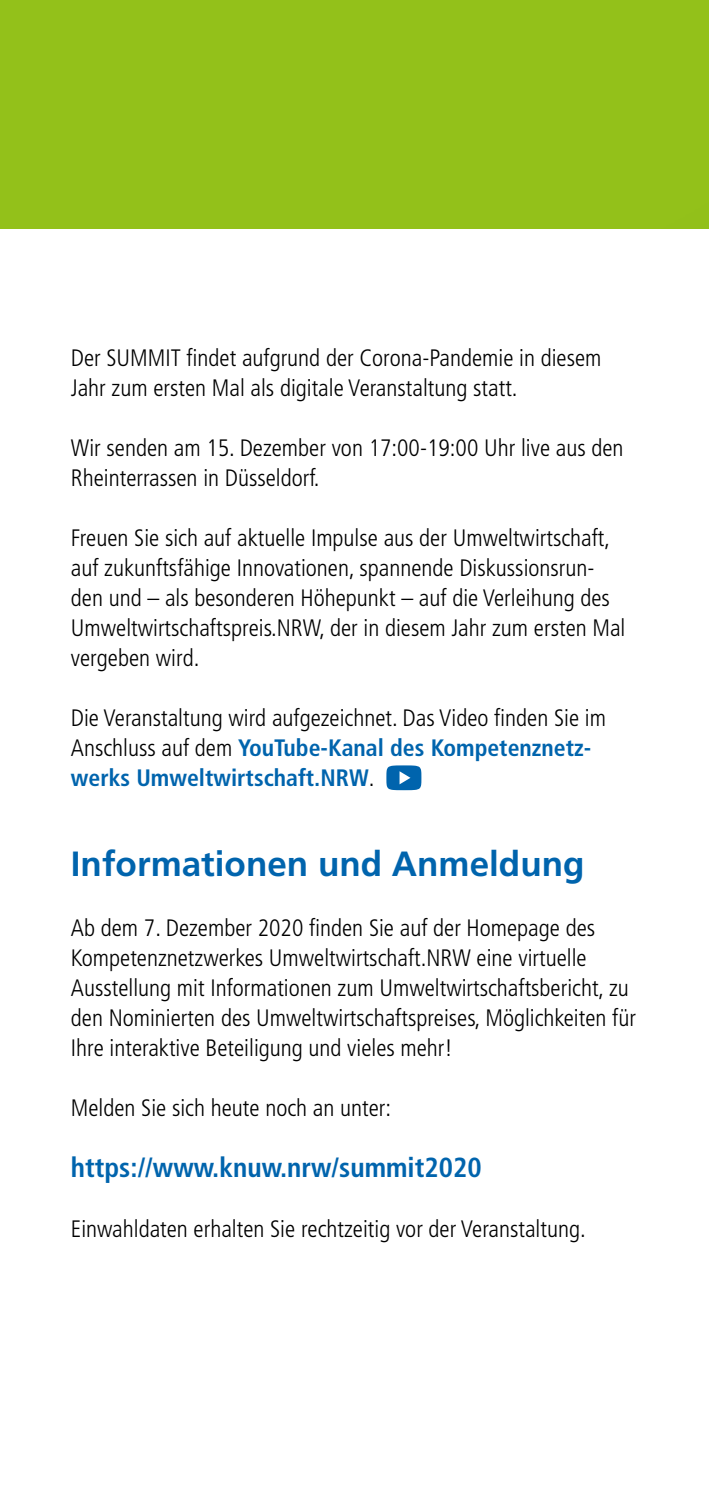
<style>
.page{position:relative;width:709px;height:1489px;background:#fff}
.page>*{position:absolute;margin:0;border:0;box-sizing:border-box;transform-origin:0 0}
.t1{font:700 35px "Frutiger LT Std";color:#0064ad}
.t2{font:700 condensed 27.5px "Frutiger LT Std";color:#0064ad}
._10_Fließtext{font:300 condensed 23.75px/30px "Frutiger LT Std";color:#000}
.s1{font-weight:700;color:#0064ad}
</style>
<div class="page">
<div style="left:0;top:0;width:709px;height:228px;background:#93c11a"></div>
<svg style="left:708px;top:23px;width:1px;height:205px"></svg>
<svg style="left:386px;top:765px;width:35px;height:25px"></svg>
<p class="_10_Fließtext" style="left:71px;top:343px;width:532px">Der SUMMIT findet aufgrund der Corona-Pandemie in diesem<br>Jahr zum ersten Mal als digitale Veranstaltung statt.</p>
<p class="_10_Fließtext" style="left:71px;top:433px;width:554px">Wir senden am 15. Dezember von 17:00-19:00 Uhr live aus den<br>Rheinterrassen in Düsseldorf.</p>
<p class="_10_Fließtext" style="left:71px;top:523px;width:556px">Freuen Sie sich auf aktuelle Impulse aus der Umweltwirtschaft, auf zukunftsfähige Innovationen, spannende Diskussionsrun&shy;den und – als besonderen Höhepunkt – auf die Verleihung des Umweltwirtschaftspreis.NRW, der in diesem Jahr zum ersten Mal vergeben wird.</p>
<p class="_10_Fließtext" style="left:71px;top:703px;width:536px">Die Veranstaltung wird aufgezeichnet. Das Video finden Sie im<br>Anschluss auf dem <span class="s1">YouTube-Kanal des Kompetenznetz&shy;werks Umweltwirtschaft.NRW</span>.</p>
<h2 class="t1" style="left:71px;top:843px;width:515px">Informationen und Anmeldung</h2>
<p class="_10_Fließtext" style="left:71px;top:913px;width:566px">Ab dem 7. Dezember 2020 finden Sie auf der Homepage des Kompetenznetzwerkes Umweltwirtschaft.NRW eine virtuelle Ausstellung mit Informationen zum Umweltwirtschaftsbericht, zu den Nominierten des Umweltwirtschaftspreises, Möglichkeiten für Ihre interaktive Beteiligung und vieles mehr!</p>
<p class="_10_Fließtext" style="left:71px;top:1093px;width:322px">Melden Sie sich heute noch an unter:</p>
<p class="t2" style="left:71px;top:1150px;width:412px">https://www.knuw.nrw/summit2020</p>
<p class="_10_Fließtext" style="left:71px;top:1213px;width:516px">Einwahldaten erhalten Sie rechtzeitig vor der Veranstaltung.</p>
</div>
